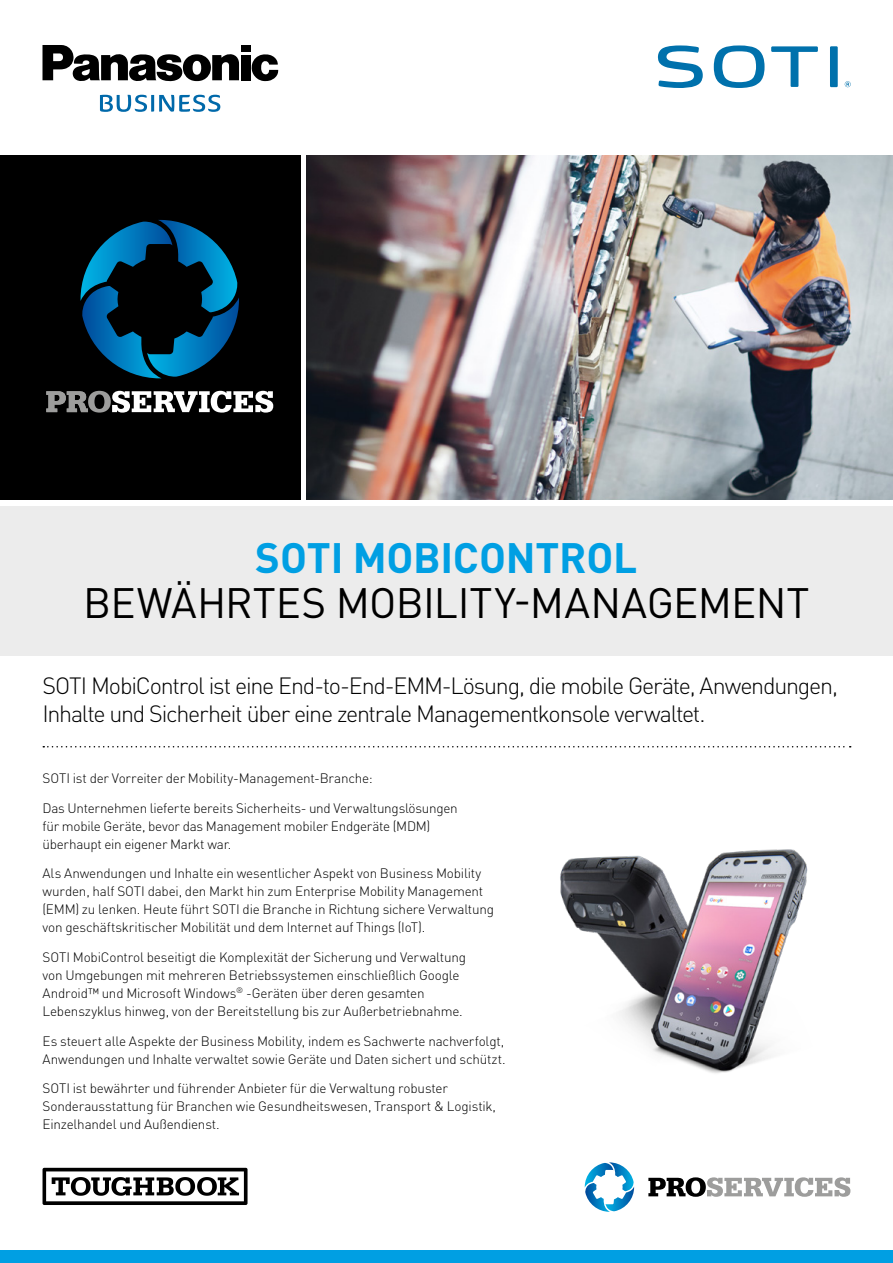
<style>
.page{position:relative;width:893px;height:1263px;background:#fff}
.page>*{position:absolute;margin:0;border:0;box-sizing:border-box;transform-origin:0 0}
.t1{font:42px "DIN Pro";letter-spacing:-.01em;color:#000}
.t2{font:700 42px "DIN Pro";letter-spacing:-.01em;color:#009fe3}
.t3{font:300 23.25px/27.9px "DIN Pro";letter-spacing:-.05em;color:#000}
.t4{font:300 13.5px/18px "DIN Pro";letter-spacing:-.015em;color:#000}
</style>
<div class="page">
<div style="left:0;top:506px;width:893px;height:150px;background:#ececec"></div>
<svg style="left:43px;top:746px;width:808px;height:1px"></svg>
<svg style="left:714px;top:45px;width:50px;height:43px"></svg>
<svg style="left:771px;top:46px;width:47px;height:41px"></svg>
<div style="left:830px;top:46px;width:8px;height:41px;background:#0071ac"></div>
<svg style="left:658px;top:45px;width:45px;height:43px"></svg>
<svg style="left:845px;top:81px;width:6px;height:6px"></svg>
<img style="left:560px;top:849px;width:248px;height:224px">
<div style="left:0;top:155px;width:301px;height:345px;background:#000"></div>
<img style="left:307px;top:155px;width:586px;height:345px">
<svg style="left:251px;top:54px;width:27px;height:27px"></svg>
<div style="left:241px;top:45px;width:9px;height:7px;background:#000"></div>
<div style="left:241px;top:55px;width:9px;height:25px;background:#000"></div>
<svg style="left:42px;top:45px;width:197px;height:36px"></svg>
<svg style="left:100px;top:95px;width:120px;height:17px"></svg>
<svg style="left:46px;top:391px;width:227px;height:22px"></svg>
<svg style="left:81px;top:155px;width:220px;height:223px;background:#001c2b"></svg>
<svg style="left:585px;top:1162px;width:49px;height:50px"></svg>
<svg style="left:648px;top:1177px;width:202px;height:20px"></svg>
<svg style="left:43px;top:1168px;width:205px;height:37px"></svg>
<div style="left:0;top:1250px;width:893px;height:13px;background:#009fe3"></div>
<h1 class="t2" style="left:255px;top:523px;width:383px">SOTI MOBICONTROL</h1>
<h1 class="t1" style="left:83px;top:570px;width:728px">BEWÄHRTES MOBILITY-MANAGEMENT</h1>
<h2 class="t3" style="left:43px;top:670px;width:797px">SOTI MobiControl ist eine End-to-End-EMM-Lösung, die mobile Geräte, Anwendungen,<br>Inhalte und Sicherheit über eine zentrale Managementkonsole verwaltet.</h2>
<p class="t4" style="left:43px;top:762px;width:417px;line-height:29.7px">SOTI ist der Vorreiter der Mobility-Management-Branche:<br>Das Unternehmen lieferte bereits Sicherheits- und Verwaltungslösungen</p>
<p class="t4" style="left:43px;top:815px;width:389px">für mobile Geräte, bevor das Management mobiler Endgeräte (MDM) überhaupt ein eigener Markt war.</p>
<p class="t4" style="left:43px;top:863px;width:453px">Als Anwendungen und Inhalte ein wesentlicher Aspekt von Business Mobility wurden, half SOTI dabei, den Markt hin zum Enterprise Mobility Management (EMM) zu lenken. Heute führt SOTI die Branche in Richtung sichere Verwaltung von geschäftskritischer Mobilität und dem Internet auf Things (IoT).</p>
<p class="t4" style="left:43px;top:947px;width:425px">SOTI MobiControl beseitigt die Komplexität der Sicherung und Verwaltung von Umgebungen mit mehreren Betriebssystemen einschließlich Google Android™ und Microsoft Windows<sup>®</sup> -Geräten über deren gesamten Lebenszyklus hinweg, von der Bereitstellung bis zur Außerbetriebnahme.</p>
<p class="t4" style="left:43px;top:1030px;width:465px">Es steuert alle Aspekte der Business Mobility, indem es Sachwerte nachverfolgt,<br>Anwendungen und Inhalte verwaltet sowie Geräte und Daten sichert und schützt.</p>
<p class="t4" style="left:43px;top:1078px;width:455px">SOTI ist bewährter und führender Anbieter für die Verwaltung robuster<br>Sonderausstattung für Branchen wie Gesundheitswesen, Transport &amp; Logistik,<br>Einzelhandel und Außendienst.</p>
</div>
